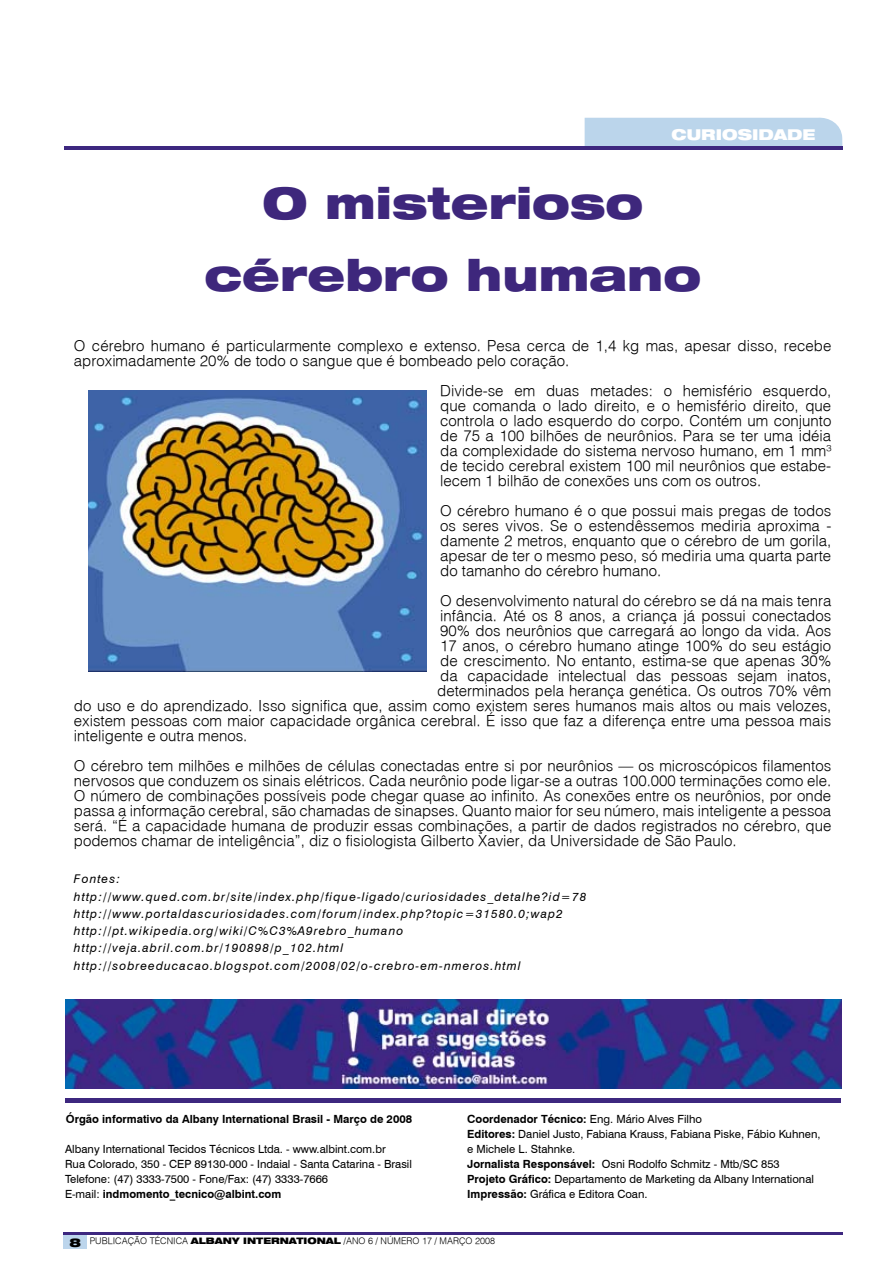
<style>
.page{position:relative;width:893px;height:1276px;background:#fff}
.page>*{position:absolute;margin:0;border:0;box-sizing:border-box;transform-origin:0 0}
.t1{font:900 expanded 43.5px/72px "Helvetica Neue";color:#3e277c;text-align:center}
.t2{font:300 15px/15px "Helvetica";color:#000;text-align:justify}
.t3{font:900 expanded 15px "Helvetica Neue";color:#fff}
.t4{font:italic 12px/17.2px "Swiss 721 BT";letter-spacing:.09em;color:#000}
.t5{font:900 expanded 12px "Helvetica Neue";color:#000}
.t6{font:11.25px/15px "Swiss 721 BT";color:#000}
.t7{font:700 11.25px "Swiss 721 BT";color:#000}
.t8{font:900 expanded 9px "Helvetica Neue";color:#000}
.t9{font:300 9px "Helvetica";color:#000}
.s1{font-weight:700}
.s2{font-family:"Helvetica";font-weight:300;font-stretch:normal}
</style>
<div class="page">
<img style="left:65px;top:999px;width:777px;height:89px">
<hr style="left:65px;top:1098px;width:776px;height:4px;background:#3d277f">
<svg style="left:585px;top:117px;width:257px;height:30px;background:#b9d0e8"></svg>
<hr style="left:64px;top:147px;width:778px;height:3px;background:#3d277f">
<div style="left:63px;top:1234px;width:23px;height:15px;background:#bcd5ec"></div>
<hr style="left:63px;top:1232px;width:780px;height:2px;background:#3d277f">
<img style="left:88px;top:390px;width:339px;height:281px">
<p class="t3" style="left:672px;top:124px;width:145px">CURIOSIDADE</p>
<h1 class="t1" style="left:204px;top:165px;width:498px">O misterioso cérebro humano</h1>
<p class="t2" style="left:74px;top:337px;width:759px">O cérebro humano é particularmente complexo e extenso. Pesa cerca de 1,4 kg mas, apesar disso, recebe aproximadamente 20% de todo o sangue que é bombeado pelo coração.</p>
<p class="t2" style="left:440px;top:382px;width:393px">Divide-se em duas metades: o hemisfério esquerdo, que comanda o lado direito, e o hemisfério direito, que controla o lado esquerdo do corpo. Contém um conjunto de 75 a 100 bilhões de neurônios. Para se ter uma idéia da complexidade do sistema nervoso humano, em 1 mm³ de tecido cerebral existem 100 mil neurônios que estabe&shy;lecem 1 bilhão de conexões uns com os outros.</p>
<p class="t2" style="left:440px;top:502px;width:393px">O cérebro humano é o que possui mais pregas de todos os seres vivos. Se o estendêssemos mediria aproxima - damente 2 metros, enquanto que o cérebro de um gorila, apesar de ter o mesmo peso, só mediria uma quarta parte do tamanho do cérebro humano.</p>
<p class="t2" style="left:440px;top:592px;width:393px">O desenvolvimento natural do cérebro se dá na mais tenra</p>
<p class="t2" style="left:440px;top:607px;width:393px">infância. Até os 8 anos, a criança já possui conectados</p>
<p class="t2" style="left:440px;top:622px;width:393px">90% dos neurônios que carregará ao longo da vida. Aos</p>
<p class="t2" style="left:440px;top:637px;width:393px">17 anos, o cérebro humano atinge 100% do seu estágio</p>
<p class="t2" style="left:440px;top:652px;width:393px">de crescimento. No entanto, estima-se que apenas 30%</p>
<p class="t2" style="left:440px;top:667px;width:393px">da capacidade intelectual das pessoas sejam inatos,</p>
<p class="t2" style="left:437px;top:682px;width:396px">determinados pela herança genética. Os outros 70% vêm</p>
<p class="t2" style="left:74px;top:697px;width:759px">do uso e do aprendizado. Isso significa que, assim como existem seres humanos mais altos ou mais velozes,</p>
<p class="t2" style="left:74px;top:712px;width:759px">existem pessoas com maior capacidade orgânica cerebral. É isso que faz a diferença entre uma pessoa mais</p>
<p class="t2" style="left:74px;top:727px;width:175px">inteligente e outra menos.</p>
<p class="t2" style="left:74px;top:757px;width:759px">O cérebro tem milhões e milhões de células conectadas entre si por neurônios — os microscópicos filamentos nervosos que conduzem os sinais elétricos. Cada neurônio pode ligar-se a outras 100.000 terminações como ele.<br>O número de combinações possíveis pode chegar quase ao infinito. As conexões entre os neurônios, por onde passa a informação cerebral, são chamadas de sinapses. Quanto maior for seu número, mais inteligente a pessoa será. “É a capacidade humana de produzir essas combinações, a partir de dados registrados no cérebro, que podemos chamar de inteligência”, diz o fisiologista Gilberto Xavier, da Universidade de São Paulo.</p>
<p class="t4" style="left:74px;top:870px;width:514px">Fontes: http://www.qued.com.br/site/index.php/fique-ligado/curiosidades_detalhe?id=78 http://www.portaldascuriosidades.com/forum/index.php?topic=31580.0;wap2 http://pt.wikipedia.org/wiki/C%C3%A9rebro_humano http://veja.abril.com.br/190898/p_102.html http://sobreeducacao.blogspot.com/2008/02/o-crebro-em-nmeros.html</p>
<p class="t7" style="left:66px;top:1112px;width:348px">Órgão informativo da Albany International Brasil - Março de 2008</p>
<p class="t6" style="left:65px;top:1141px;width:348px">Albany International Tecidos Técnicos Ltda. - www.albint.com.br<br>Rua Colorado, 350 - CEP 89130-000 - Indaial - Santa Catarina - Brasil Telefone: (47) 3333-7500 - Fone/Fax: (47) 3333-7666<br>E-mail: <span class="s1">indmomento_tecnico@albint.com</span></p>
<p class="t6" style="left:467px;top:1111px;width:355px"><span class="s1">Coordenador Técnico:</span> Eng. Mário Alves Filho<br><span class="s1">Editores:</span> Daniel Justo, Fabiana Krauss, Fabiana Piske, Fábio Kuhnen, e Michele L. Stahnke.<br><span class="s1">Jornalista Responsável:</span> Osni Rodolfo Schmitz - Mtb/SC 853<br><span class="s1">Projeto Gráfico:</span> Departamento de Marketing da Albany International <span class="s1">Impressão:</span> Gráfica e Editora Coan.</p>
<p class="t5" style="left:70px;top:1234px;width:13px">8</p>
<p class="t9" style="left:90px;top:1235px;width:90px">PUBLICAção técnica</p>
<p class="t8" style="left:191px;top:1234px;width:256px">ALBANY INTERNATIONAL <span class="s2">/ANO 6 / N ÚMERO 17 / mar</span></p>
<p class="t9" style="left:459px;top:1235px;width:38px">ço 2008</p>
</div>
